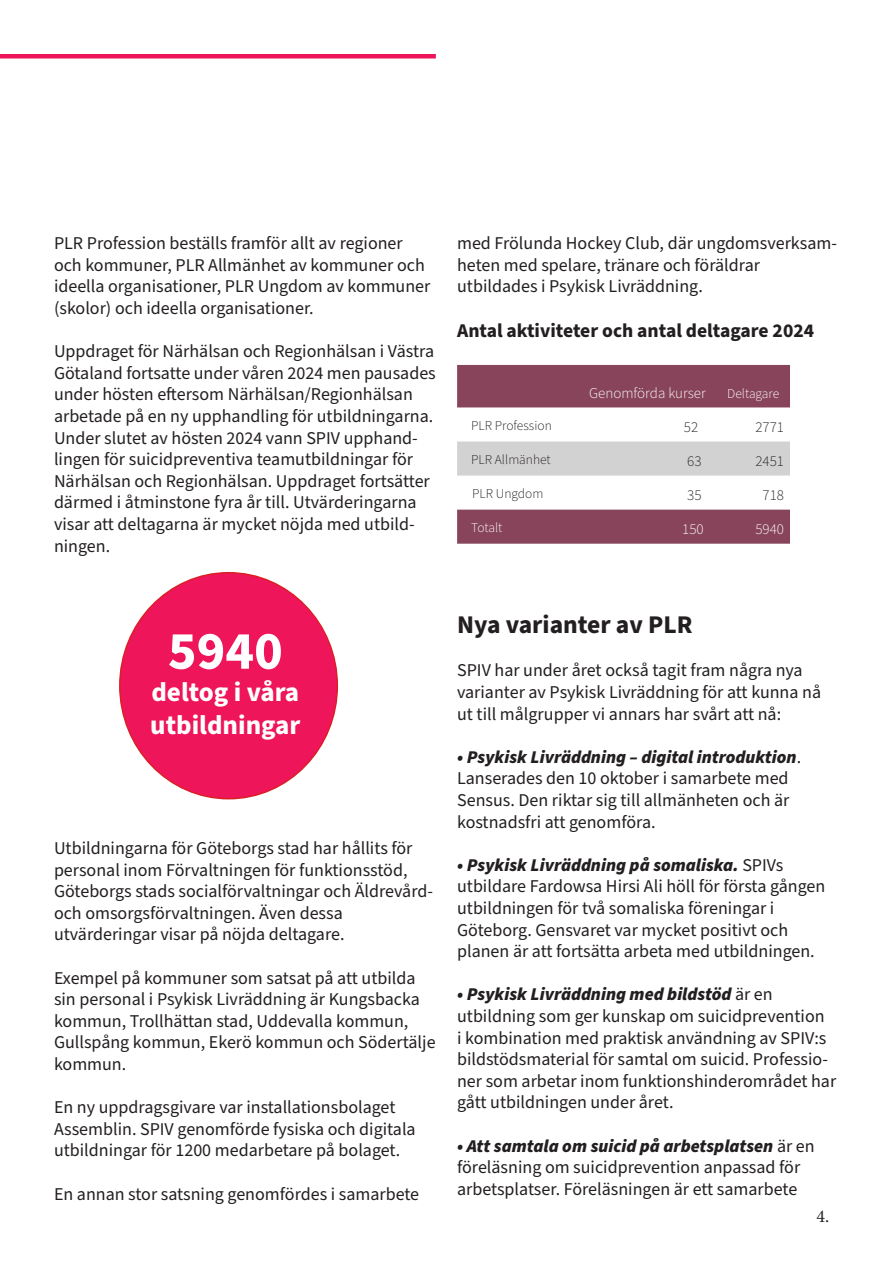
<style>
.page{position:relative;width:893px;height:1263px;background:#fff}
.page>*{position:absolute;margin:0;border:0;box-sizing:border-box;transform-origin:0 0}
.t1{font:700 54px "Source Sans Pro";color:#fff}
.t2{font:700 27px/32.4px "Source Sans Pro";color:#fff}
.t3{font:700 25.5px "Source Sans Pro";color:#231f20}
.t4{font:700 19.5px "Source Sans Pro";color:#231f20}
.t5{font:18px/21.6px "Source Sans Pro";color:#231f20}
.t6{font:18px "Minion Pro";color:#231f20}
.t7{font:300 15px "Source Sans Pro";color:#fffefd}
.t8{font:300 15px "Source Sans Pro";color:#231f20}
.t9{font:300 15px "Source Sans Pro";color:#fff}
.t10{font:300 13.5px "Source Sans Pro";color:#231f20}
.t11{font:300 13.5px "Source Sans Pro";color:#fffefd}
.s1{font-weight:900;font-style:italic}
</style>
<div class="page">
<svg style="left:457px;top:365px;width:333px;height:179px;fill:#88445a"></svg>
<div style="left:457px;top:441px;width:333px;height:35px;background:#d3d2d2"></div>
<div style="left:0;top:54px;width:436px;height:5px;background:#ee155a"></div>
<div style="left:120px;top:573px;width:217px;height:226px;background:#ee155a;border-radius:50%"></div>
<p class="t5" style="left:54px;top:233px;width:378px">PLR Profession beställs framför allt av regioner och kommuner, PLR Allmänhet av kommuner och ideella organisationer, PLR Ungdom av kommuner (skolor) och ideella organisationer.</p>
<p class="t5" style="left:54px;top:341px;width:383px">Uppdraget för Närhälsan och Regionhälsan i Västra Götaland fortsatte under våren 2024 men pausades under hösten eftersom Närhälsan/Regionhälsan arbetade på en ny upphandling för utbildningarna.<br>Under slutet av hösten 2024 vann SPIV upphand&shy;lingen för suicidpreventiva teamutbildningar för Närhälsan och Regionhälsan. Uppdraget fortsätter därmed i åtminstone fyra år till. Utvärderingarna visar att deltagarna är mycket nöjda med utbild&shy;ningen.</p>
<p class="t5" style="left:457px;top:233px;width:381px">med Frölunda Hockey Club, där ungdomsverksam&shy;heten med spelare, tränare och föräldrar utbildades i Psykisk Livräddning.</p>
<p class="t4" style="left:457px;top:318px;width:358px">Antal aktiviteter och antal deltagare 2024</p>
<p class="t7" style="left:589px;top:383px;width:118px">Genomförda kurser</p>
<p class="t11" style="left:727px;top:384px;width:53px">Deltagare</p>
<p class="t10" style="left:471px;top:417px;width:82px">PLR Profession</p>
<p class="t8" style="left:684px;top:417px;width:16px">52</p>
<p class="t8" style="left:755px;top:417px;width:30px">2771</p>
<p class="t10" style="left:471px;top:451px;width:81px">PLR Allmänhet</p>
<p class="t8" style="left:687px;top:451px;width:16px">63</p>
<p class="t8" style="left:755px;top:451px;width:30px">2451</p>
<p class="t10" style="left:472px;top:485px;width:73px">PLR Ungdom</p>
<p class="t8" style="left:687px;top:485px;width:16px">35</p>
<p class="t8" style="left:762px;top:485px;width:23px">718</p>
<p class="t11" style="left:471px;top:519px;width:33px">Totalt</p>
<p class="t9" style="left:682px;top:519px;width:23px">150</p>
<p class="t7" style="left:755px;top:519px;width:30px">5940</p>
<h1 class="t1" style="left:168px;top:614px;width:116px">5940</h1>
<h2 class="t2" style="left:150px;top:677px;width:152px">deltog i våra utbildningar</h2>
<p class="t5" style="left:54px;top:838px;width:381px">Utbildningarna för Göteborgs stad har hållits för personal inom Förvaltningen för funktionsstöd, Göteborgs stads socialförvaltningar och Äldrevård&shy;och omsorgsförvaltningen. Även dessa utvärderingar visar på nöjda deltagare.</p>
<p class="t5" style="left:54px;top:967px;width:383px">Exempel på kommuner som satsat på att utbilda sin personal i Psykisk Livräddning är Kungsbacka kommun, Trollhättan stad, Uddevalla kommun, Gullspång kommun, Ekerö kommun och Södertälje kommun.</p>
<p class="t5" style="left:54px;top:1097px;width:363px">En ny uppdragsgivare var installationsbolaget<br>Assemblin. SPIV genomförde fysiska och digitala utbildningar för 1200 medarbetare på bolaget.</p>
<p class="t5" style="left:54px;top:1183px;width:367px">En annan stor satsning genomfördes i samarbete</p>
<h3 class="t3" style="left:457px;top:607px;width:237px">Nya varianter av PLR</h3>
<p class="t5" style="left:457px;top:660px;width:365px">SPIV har under året också tagit fram några nya varianter av Psykisk Livräddning för att kunna nå ut till målgrupper vi annars har svårt att nå:</p>
<p class="t5" style="left:457px;top:746px;width:346px"><span class="s1">• Psykisk Livräddning – digital introduktion</span>.<br>Lanserades den 10 oktober i samarbete med Sensus. Den riktar sig till allmänheten och är kostnadsfri att genomföra.</p>
<p class="t5" style="left:457px;top:854px;width:370px"><span class="s1">• Psykisk Livräddning på somaliska.</span> SPIVs utbildare Fardowsa Hirsi Ali höll för första gången utbildningen för två somaliska föreningar i Göteborg. Gensvaret var mycket positivt och planen är att fortsätta arbeta med utbildningen.</p>
<p class="t5" style="left:457px;top:984px;width:381px"><span class="s1">• Psykisk Livräddning med bildstöd</span> är en utbildning som ger kunskap om suicidprevention<br>i kombination med praktisk användning av SPIV:s bildstödsmaterial för samtal om suicid. Professio&shy;ner som arbetar inom funktionshinderområdet har gått utbildningen under året.</p>
<p class="t5" style="left:457px;top:1135px;width:359px"><span class="s1">• Att samtala om suicid på arbetsplatsen</span> är en föreläsning om suicidprevention anpassad för arbetsplatser. Föreläsningen är ett samarbete</p>
<p class="t6" style="left:817px;top:1204px;width:14px">4.</p>
</div>
